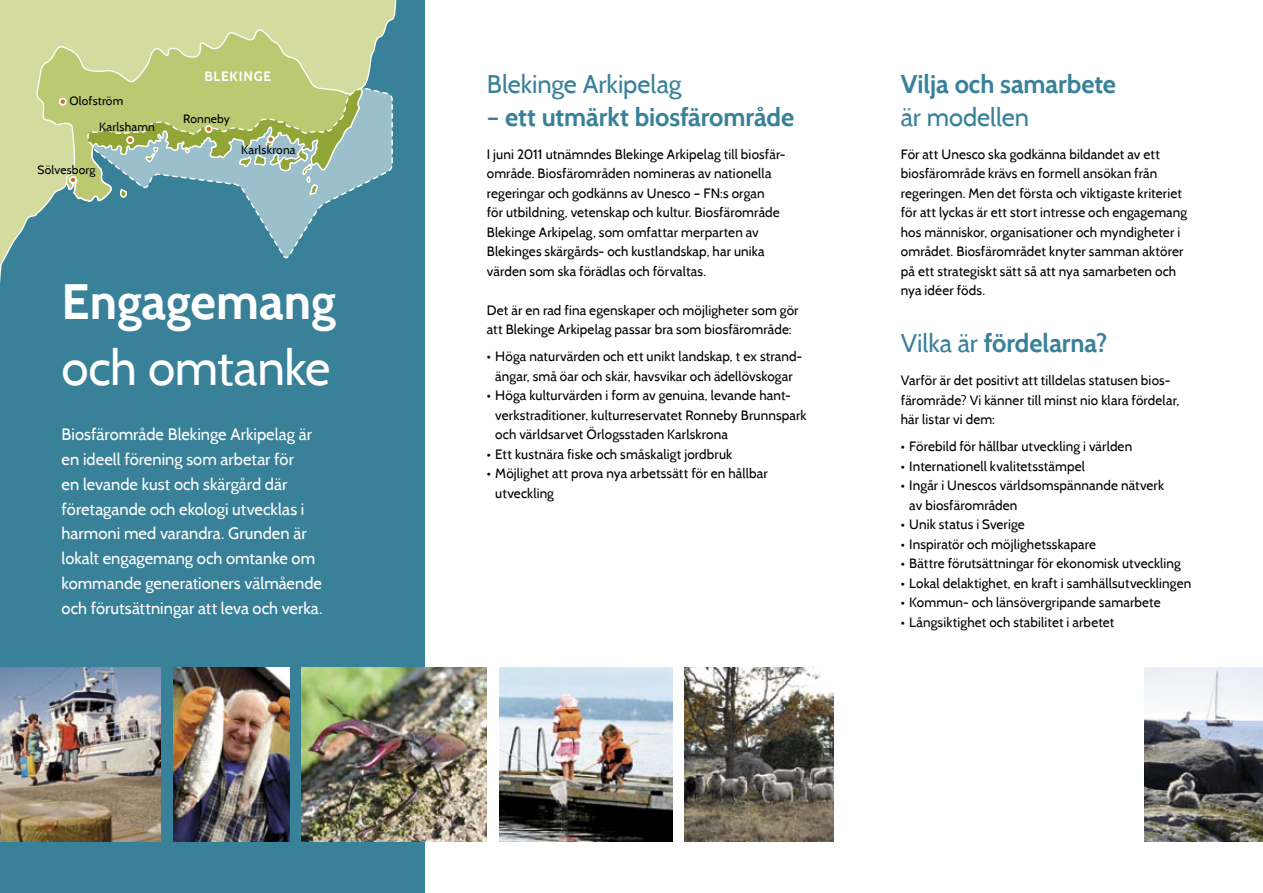
<style>
.page{position:relative;width:1263px;height:893px;background:#fff}
.page>*{position:absolute;margin:0;border:0;box-sizing:border-box;transform-origin:0 0}
.t1{font:700 49.5px "Cabin";color:#fff}
.t2{font:49.5px "Cabin";letter-spacing:-.01em;color:#fff}
.t3{font:700 25.5px "Cabin";letter-spacing:-.005em;color:#398199}
.t4{font:25.5px "Cabin";letter-spacing:-.005em;color:#398199}
.t5{font:16.5px/24.8px "Cabin";color:#fff}
.t6{font:13.5px/19.5px "Cabin";letter-spacing:.01em;color:#000}
.t7{font:700 13.5px "Cabin";letter-spacing:.06em;color:#fff}
.t8{font:12px "Cabin";letter-spacing:.015em;color:#000}
.s1{font-weight:400}
</style>
<div class="page">
<div style="left:0;top:0;width:425px;height:893px;background:#398199"></div>
<svg style="left:0;top:0;width:397px;height:283px"></svg>
<svg style="left:87px;top:86px;width:306px;height:174px"></svg>
<div style="left:59px;top:98px;width:8px;height:8px;border:2px solid #fff;border-radius:50%"></div>
<svg style="left:60px;top:87px;width:303px;height:116px;background:#a2bc92"></svg>
<div style="left:267px;top:135px;width:8px;height:8px;border:2px solid #fff;border-radius:50%"></div>
<img style="left:0;top:668px;width:161px;height:174px">
<img style="left:173px;top:668px;width:116px;height:174px">
<img style="left:302px;top:668px;width:185px;height:174px">
<img style="left:685px;top:668px;width:148px;height:174px">
<img style="left:1144px;top:668px;width:119px;height:174px">
<img style="left:500px;top:668px;width:172px;height:174px">
<p class="t8" style="left:70px;top:93px;width:55px">Olofström</p>
<p class="t8" style="left:99px;top:119px;width:57px">Karlshamn</p>
<p class="t8" style="left:38px;top:163px;width:59px">Sölvesborg</p>
<p class="t7" style="left:204px;top:68px;width:68px">Blekinge</p>
<p class="t8" style="left:183px;top:111px;width:48px">Ronneby</p>
<p class="t8" style="left:241px;top:143px;width:56px">Karlskrona</p>
<h1 class="t1" style="left:62px;top:272px;width:276px">Engagemang</h1>
<h1 class="t2" style="left:62px;top:337px;width:270px">och omtanke</h1>
<p class="t5" style="left:62px;top:422px;width:262px">Biosfärområde Blekinge Arkipelag är en ideell förening som arbetar för<br>en levande kust och skärgård där företagande och ekologi utvecklas i harmoni med varandra. Grunden är lokalt engagemang och omtanke om kommande generationers välmående och förutsättningar att leva och verka.</p>
<h2 class="t4" style="left:487px;top:68px;width:196px">Blekinge Arkipelag</h2>
<h2 class="t3" style="left:487px;top:101px;width:309px">– ett utmärkt biosfärområde</h2>
<p class="t6" style="left:487px;top:144px;width:300px">I juni 2011 utnämndes Blekinge Arkipelag till biosfär&shy;område. Biosfärområden nomineras av nationella regeringar och godkänns av Unesco – FN:s organ<br>för utbildning, vetenskap och kultur. Biosfärområde Blekinge Arkipelag, som omfattar merparten av Blekinges skärgårds- och kustlandskap, har unika värden som ska förädlas och förvaltas.</p>
<p class="t6" style="left:487px;top:300px;width:313px">Det är en rad fina egenskaper och möjligheter som gör att Blekinge Arkipelag passar bra som biosfärområde:</p>
<p class="t6" style="left:487px;top:347px;width:317px;text-align:center">• Höga naturvärden och ett unikt landskap, t ex strand&shy;ängar, små öar och skär, havsvikar och ädellövskogar</p>
<p class="t6" style="left:495px;top:386px;width:313px;text-indent:-9px">• Höga kulturvärden i form av genuina, levande hant&shy;verkstraditioner, kulturreservatet Ronneby Brunnspark och världsarvet Örlogsstaden Karlskrona</p>
<p class="t6" style="left:487px;top:444px;width:247px">• Ett kustnära fiske och småskaligt jordbruk</p>
<p class="t6" style="left:495px;top:463px;width:274px;text-indent:-9px">• Möjlighet att prova nya arbetssätt för en hållbar utveckling</p>
<h2 class="t3" style="left:901px;top:68px;width:217px">Vilja och samarbete</h2>
<h2 class="t4" style="left:901px;top:101px;width:130px">är modellen</h2>
<p class="t6" style="left:901px;top:144px;width:288px">För att Unesco ska godkänna bildandet av ett biosfärområde krävs en formell ansökan från regeringen. Men det första och viktigaste kriteriet för att lyckas är ett stort intresse och engagemang hos människor, organisationer och myndigheter i området. Biosfärområdet knyter samman aktörer på ett strategiskt sätt så att nya samarbeten och nya idéer föds.</p>
<h2 class="t3" style="left:901px;top:328px;width:208px"><span class="s1">Vilka är</span> fördelarna?</h2>
<p class="t6" style="left:901px;top:371px;width:280px">Varför är det positivt att tilldelas statusen bios&shy;färområde? Vi känner till minst nio klara fördelar, här listar vi dem:</p>
<p class="t6" style="left:901px;top:437px;width:233px">• Förebild för hållbar utveckling i världen</p>
<p class="t6" style="left:901px;top:456px;width:186px">• Internationell kvalitetsstämpel</p>
<p class="t6" style="left:909px;top:476px;width:256px;text-indent:-9px">• Ingår i Unescos världsomspännande nätverk av biosfärområden</p>
<p class="t6" style="left:901px;top:515px;width:125px">• Unik status i Sverige</p>
<p class="t6" style="left:901px;top:534px;width:197px">• Inspiratör och möjlighetsskapare</p>
<p class="t6" style="left:901px;top:554px;width:282px">• Bättre förutsättningar för ekonomisk utveckling</p>
<p class="t6" style="left:901px;top:573px;width:292px">• Lokal delaktighet, en kraft i samhällsutvecklingen</p>
<p class="t6" style="left:901px;top:593px;width:261px">• Kommun- och länsövergripande samarbete</p>
<p class="t6" style="left:901px;top:612px;width:215px">• Långsiktighet och stabilitet i arbetet</p>
</div>
